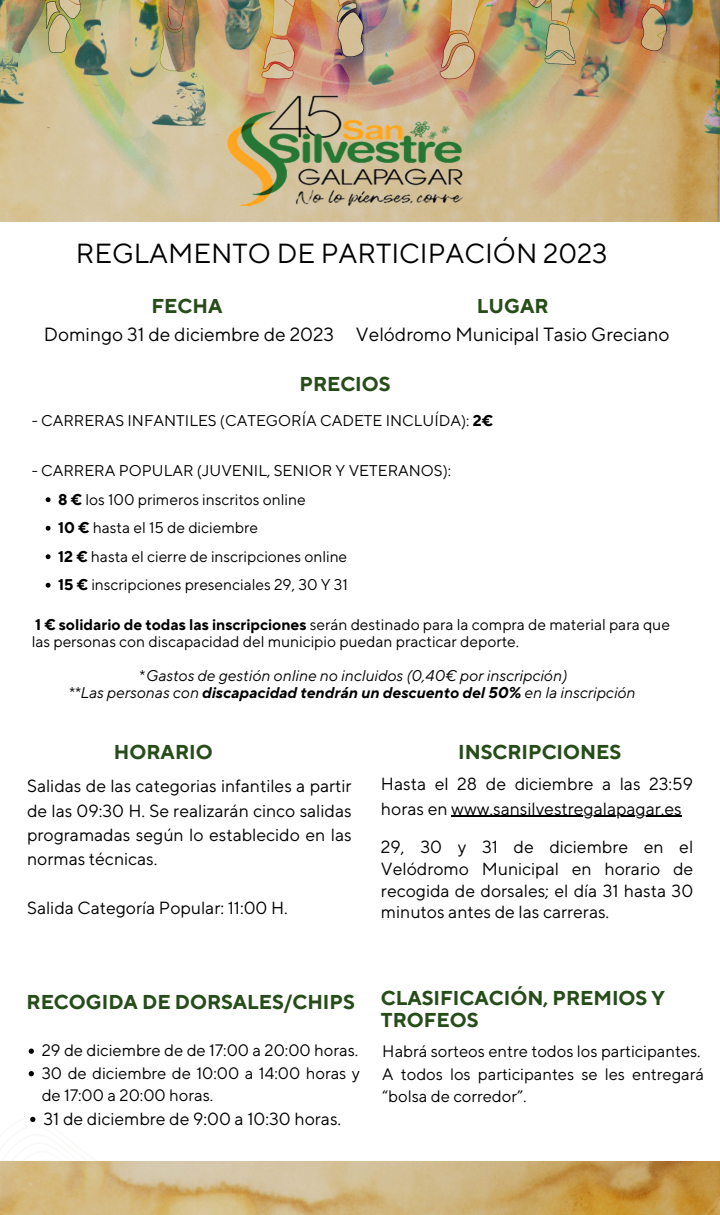
<style>
.page{position:relative;width:720px;height:1215px;background:#fff}
.page>*{position:absolute;margin:0;border:0;box-sizing:border-box;transform-origin:0 0}
.t1{font:27.5px "TT Norms Pro";color:#000}
.t2{font:700 20px/22.1px "TT Norms Pro";color:#264d19}
.t3{font:19px "TT Norms Pro";color:#000}
.t4{font:17.5px/24.4px "TT Norms Pro";color:#000;text-align:justify}
.t5{font:16.5px/22.5px "TT Norms Pro";color:#000}
.t6{font:15.5px/16.9px "TT Norms Pro";color:#000}
.t7{font:italic 700 15.5px "TT Norms Pro";color:#000}
.t8{font:italic 15.5px "TT Norms Pro";color:#000}
.s1{font-weight:700}
.s2{font-style:normal}
.s3{font-weight:400}
</style>
<div class="page">
<img style="left:0;top:0;width:720px;height:221px">
<img style="left:231px;top:1162px;width:489px;height:53px">
<img style="left:201px;top:72px;width:289px;height:150px">
<svg style="left:29px;top:1049px;width:5px;height:5px"></svg>
<svg style="left:29px;top:1071px;width:5px;height:5px"></svg>
<svg style="left:0;top:1116px;width:231px;height:99px"></svg>
<svg style="left:46px;top:497px;width:5px;height:5px"></svg>
<svg style="left:46px;top:526px;width:5px;height:5px"></svg>
<svg style="left:46px;top:554px;width:5px;height:5px"></svg>
<svg style="left:46px;top:583px;width:5px;height:5px"></svg>
<hr style="left:451px;top:816px;width:231px;height:1px;background:#000">
<p class="t1" style="left:76px;top:237px;width:533px">REGLAMENTO DE PARTICIPACIÓN 2023</p>
<p class="t2" style="left:151px;top:296px;width:72px">FECHA</p>
<p class="t3" style="left:44px;top:323px;width:292px">Domingo 31 de diciembre de 2023</p>
<p class="t2" style="left:477px;top:296px;width:73px">LUGAR</p>
<p class="t3" style="left:356px;top:323px;width:315px">Velódromo Municipal Tasio Greciano</p>
<p class="t2" style="left:299px;top:374px;width:93px">PRECIOS</p>
<p class="t6" style="left:32px;top:412px;width:463px">- CARRERAS INFANTILES (CATEGORÍA CADETE INCLUÍDA): <span class="s1">2€</span></p>
<p class="t6" style="left:32px;top:463px;width:421px">- CARRERA POPULAR (JUVENIL, SENIOR Y VETERANOS):</p>
<p class="t6" style="left:58px;top:492px;width:249px"><span class="s1">8 €</span> los 100 primeros inscritos online</p>
<p class="t6" style="left:58px;top:520px;width:201px"><span class="s1">10 €</span> hasta el 15 de diciembre</p>
<p class="t6" style="left:58px;top:549px;width:291px"><span class="s1">12 €</span> hasta el cierre de inscripciones online</p>
<p class="t6" style="left:58px;top:577px;width:291px"><span class="s1">15 €</span> inscripciones presenciales 29, 30 Y 31</p>
<p class="t6" style="left:32px;top:617px;width:640px"><span class="s1">1 € solidario de todas las inscripciones</span> serán destinado para la compra de material para que las personas con discapacidad del municipio puedan practicar deporte.</p>
<p class="t8" style="left:139px;top:666px;width:429px"><span class="s2">*</span>Gastos de gestión online no incluidos (0,40€ por inscripción)</p>
<p class="t7" style="left:68px;top:683px;width:569px"><span class="s3">**Las personas con</span> discapacidad tendrán un descuento del 50% <span class="s3">en la inscripción</span></p>
<p class="t2" style="left:114px;top:741px;width:100px">HORARIO</p>
<p class="t4" style="left:27px;top:775px;width:326px">Salidas de las categorias infantiles a partir de las 09:30 H. Se realizarán cinco salidas programadas según lo establecido en las normas técnicas.</p>
<p class="t4" style="left:27px;top:896px;width:262px">Salida Categoría Popular: 11:00 H.</p>
<p class="t2" style="left:458px;top:741px;width:165px">INSCRIPCIONES</p>
<p class="t4" style="left:381px;top:773px;width:314px">Hasta el 28 de diciembre a las 23:59 horas en www.sansilvestregalapagar.es</p>
<p class="t4" style="left:381px;top:837px;width:314px;line-height:21.8px">29, 30 y 31 de diciembre en el Velódromo Municipal en horario de recogida de dorsales; el día 31 hasta 30 minutos antes de las carreras.</p>
<p class="t2" style="left:27px;top:991px;width:330px">RECOGIDA DE DORSALES/CHIPS</p>
<p class="t2" style="left:381px;top:987px;width:286px">CLASIFICACIÓN, PREMIOS Y<br>TROFEOS</p>
<p class="t5" style="left:42px;top:1040px;width:318px">29 de diciembre de de 17:00 a 20:00 horas.</p>
<p class="t5" style="left:42px;top:1063px;width:320px">30 de diciembre de 10:00 a 14:00 horas y de 17:00 a 20:00 horas.</p>
<p class="t4" style="left:43px;top:1107px;width:299px">31 de diciembre de 9:00 a 10:30 horas.</p>
<p class="t5" style="left:382px;top:1040px;width:320px">Habrá sorteos entre todos los participantes.</p>
<p class="t5" style="left:382px;top:1063px;width:323px;line-height:22.9px">A todos los participantes se les entregará “bolsa de corredor”.</p>
</div>
